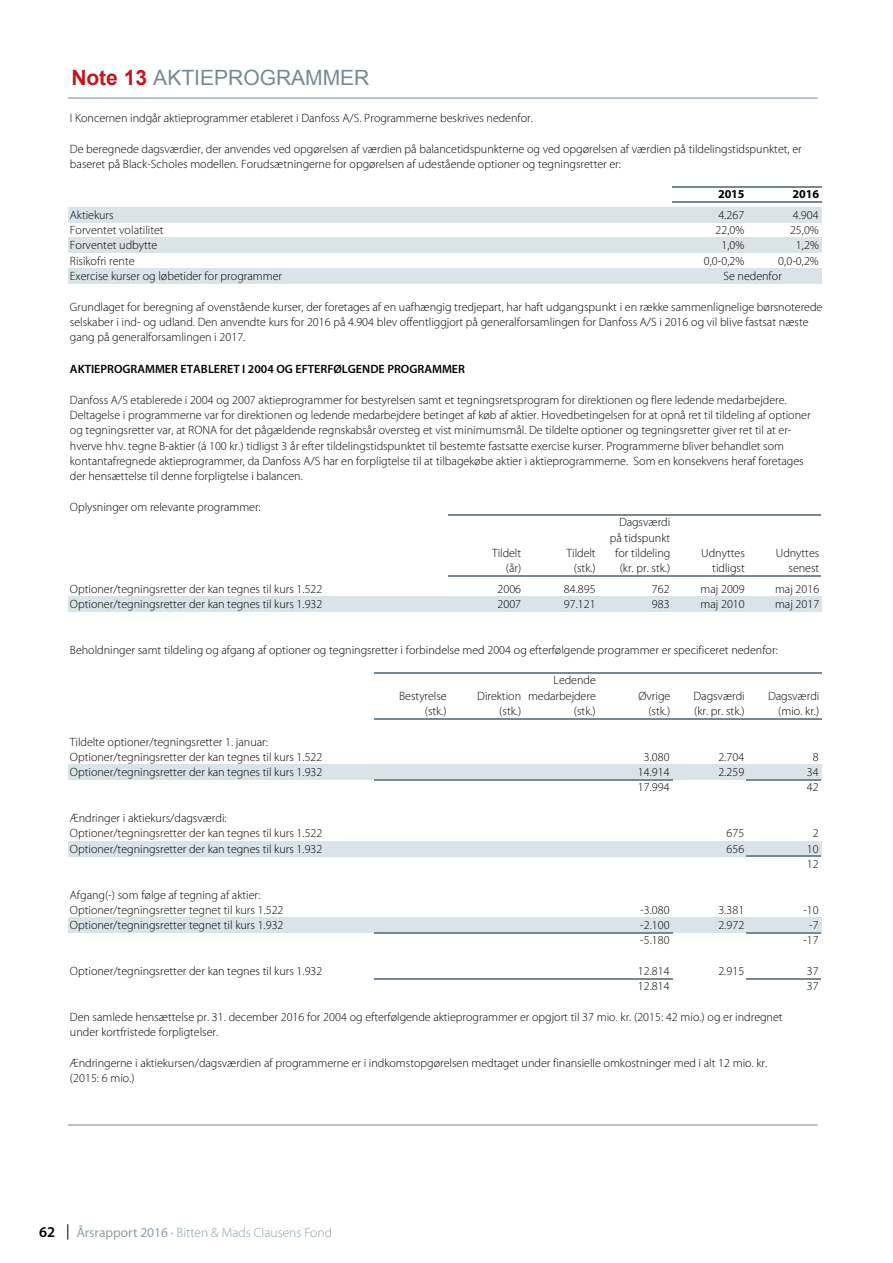
<style>
.page{position:relative;width:893px;height:1263px;background:#fff}
.page>*{position:absolute;margin:0;border:0;box-sizing:border-box;transform-origin:0 0}
.t1{font:21px "Arial";color:#748a96}
.t2{font:600 15px "Myriad Pro";color:#000}
.t3{font:300 13.5px "Myriad Pro";color:#8b9faa}
.t4{font:300 12px/15.3px "Myriad Pro";color:#000}
.t5{font:600 12px "Myriad Pro";color:#000}
.t6{font:700 12px "Myriad Pro";letter-spacing:-.005em;color:#000}
.s1{font-weight:700;color:#c4151c}
.s2{font-weight:400}
</style>
<div class="page">
<svg style="left:68px;top:1224px;width:1px;height:15px"></svg>
<div style="left:68px;top:207px;width:753px;height:16px;background:#dae3e7"></div>
<div style="left:68px;top:238px;width:753px;height:15px;background:#dae3e7"></div>
<div style="left:68px;top:268px;width:753px;height:16px;background:#dae3e7"></div>
<div style="left:68px;top:596px;width:753px;height:16px;background:#dae3e7"></div>
<div style="left:68px;top:764px;width:753px;height:16px;background:#dae3e7"></div>
<div style="left:68px;top:841px;width:753px;height:15px;background:#dae3e7"></div>
<div style="left:68px;top:917px;width:753px;height:16px;background:#dae3e7"></div>
<hr style="left:374px;top:779px;width:298px;height:1px;background:#748a96">
<hr style="left:374px;top:932px;width:298px;height:1px;background:#748a96">
<hr style="left:374px;top:978px;width:298px;height:1px;background:#748a96">
<hr style="left:672px;top:186px;width:149px;height:1px;background:#748a96">
<hr style="left:672px;top:201px;width:149px;height:2px;background:#748a96">
<hr style="left:448px;top:514px;width:373px;height:1px;background:#748a96">
<hr style="left:448px;top:575px;width:373px;height:1px;background:#748a96">
<hr style="left:374px;top:672px;width:447px;height:1px;background:#748a96">
<hr style="left:374px;top:718px;width:447px;height:1px;background:#748a96">
<hr style="left:747px;top:779px;width:74px;height:1px;background:#748a96">
<hr style="left:747px;top:855px;width:74px;height:2px;background:#748a96">
<hr style="left:747px;top:932px;width:74px;height:1px;background:#748a96">
<hr style="left:747px;top:978px;width:74px;height:1px;background:#748a96">
<hr style="left:68px;top:98px;width:749px;height:1px;background:#748a96">
<hr style="left:68px;top:1125px;width:749px;height:1px;background:#748a96">
<h1 class="t1" style="left:71px;top:64px;width:300px"><span class="s1">Note 13</span> AKTIEPROGRAMMER</h1>
<p class="t4" style="left:70px;top:110px;width:464px">I Koncernen indgår aktieprogrammer etableret i Danfoss A/S. Programmerne beskrives nedenfor.</p>
<p class="t4" style="left:70px;top:141px;width:733px">De beregnede dagsværdier, der anvendes ved opgørelsen af værdien på balancetidspunkterne og ved opgørelsen af værdien på tildelingstidspunktet, er baseret på Black-Scholes modellen. Forudsætningerne for opgørelsen af udestående optioner og tegningsretter er:</p>
<p class="t6" style="left:718px;top:187px;width:28px">2015</p>
<p class="t6" style="left:792px;top:187px;width:28px">2016</p>
<p class="t4" style="left:70px;top:207px;width:45px">Aktiekurs</p>
<p class="t4" style="left:718px;top:207px;width:27px">4.267</p>
<p class="t4" style="left:793px;top:207px;width:27px">4.904</p>
<p class="t4" style="left:70px;top:223px;width:95px">Forventet volatilitet</p>
<p class="t4" style="left:715px;top:223px;width:30px">22,0%</p>
<p class="t4" style="left:790px;top:223px;width:30px">25,0%</p>
<p class="t4" style="left:70px;top:238px;width:89px">Forventet udbytte</p>
<p class="t4" style="left:721px;top:238px;width:24px">1,0%</p>
<p class="t4" style="left:796px;top:238px;width:24px">1,2%</p>
<p class="t4" style="left:70px;top:253px;width:66px">Risikofri rente</p>
<p class="t4" style="left:704px;top:253px;width:42px">0,0-0,2%</p>
<p class="t4" style="left:778px;top:253px;width:42px">0,0-0,2%</p>
<p class="t4" style="left:70px;top:269px;width:214px">Exercise kurser og løbetider for programmer</p>
<p class="t4" style="left:70px;top:299px;width:754px">Grundlaget for beregning af ovenstående kurser, der foretages af en uafhængig tredjepart, har haft udgangspunkt i en række sammenlignelige børsnoterede selskaber i ind- og udland. Den anvendte kurs for 2016 på 4.904 blev offentliggjort på generalforsamlingen for Danfoss A/S i 2016 og vil blive fastsat næste gang på generalforsamlingen i 2017.</p>
<p class="t5" style="left:70px;top:363px;width:397px">AKTIEPROGRAMMER ETABLERET I 2004 OG EFTERFØLGENDE PROGRAMMER</p>
<p class="t4" style="left:70px;top:392px;width:742px">Danfoss A/S etablerede i 2004 og 2007 aktieprogrammer for bestyrelsen samt et tegningsretsprogram for direktionen og flere ledende medarbejdere.<br>Deltagelse i programmerne var for direktionen og ledende medarbejdere betinget af køb af aktier. Hovedbetingelsen for at opnå ret til tildeling af optioner og tegningsretter var, at RONA for det pågældende regnskabsår oversteg et vist minimumsmål. De tildelte optioner og tegningsretter giver ret til at er&shy;hverve hhv. tegne B-aktier (á 100 kr.) tidligst 3 år efter tildelingstidspunktet til bestemte fastsatte exercise kurser. Programmerne bliver behandlet som kontantafregnede aktieprogrammer, da Danfoss A/S har en forpligtelse til at tilbagekøbe aktier i aktieprogrammerne. Som en konsekvens heraf foretages der hensættelse til denne forpligtelse i balancen.</p>
<p class="t4" style="left:70px;top:499px;width:192px">Oplysninger om relevante programmer:</p>
<p class="t4" style="left:610px;top:515px;width:62px;text-align:right">Dagsværdi på tidspunkt</p>
<p class="t4" style="left:492px;top:545px;width:31px">Tildelt</p>
<p class="t4" style="left:567px;top:545px;width:31px">Tildelt</p>
<p class="t4" style="left:615px;top:545px;width:57px">for tildeling</p>
<p class="t4" style="left:701px;top:545px;width:45px">Udnyttes</p>
<p class="t4" style="left:776px;top:545px;width:45px">Udnyttes</p>
<p class="t4" style="left:506px;top:561px;width:17px">(år)</p>
<p class="t4" style="left:574px;top:561px;width:23px">(stk.)</p>
<p class="t4" style="left:620px;top:561px;width:52px">(kr. pr. stk.)</p>
<p class="t4" style="left:712px;top:561px;width:34px">tidligst</p>
<p class="t4" style="left:789px;top:561px;width:32px">senest</p>
<p class="t4" style="left:70px;top:581px;width:254px">Optioner/tegningsretter der kan tegnes til kurs 1.522</p>
<p class="t4" style="left:497px;top:581px;width:25px">2006</p>
<p class="t4" style="left:564px;top:581px;width:33px">84.895</p>
<p class="t4" style="left:652px;top:581px;width:19px">762</p>
<p class="t4" style="left:700px;top:581px;width:46px">maj 2009</p>
<p class="t4" style="left:775px;top:581px;width:46px">maj 2016</p>
<p class="t4" style="left:70px;top:596px;width:254px">Optioner/tegningsretter der kan tegnes til kurs 1.932</p>
<p class="t4" style="left:497px;top:596px;width:25px">2007</p>
<p class="t4" style="left:564px;top:596px;width:33px">97.121</p>
<p class="t4" style="left:652px;top:596px;width:19px">983</p>
<p class="t4" style="left:700px;top:596px;width:46px">maj 2010</p>
<p class="t4" style="left:775px;top:596px;width:46px">maj 2017</p>
<p class="t4" style="left:70px;top:642px;width:709px">Beholdninger samt tildeling og afgang af optioner og tegningsretter i forbindelse med 2004 og efterfølgende programmer er specificeret nedenfor:</p>
<p class="t4" style="left:554px;top:673px;width:44px">Ledende</p>
<p class="t4" style="left:399px;top:688px;width:49px">Bestyrelse</p>
<p class="t4" style="left:477px;top:688px;width:120px">Direktion medarbejdere</p>
<p class="t4" style="left:638px;top:688px;width:33px">Øvrige</p>
<p class="t4" style="left:693px;top:688px;width:53px">Dagsværdi</p>
<p class="t4" style="left:768px;top:688px;width:53px">Dagsværdi</p>
<p class="t4" style="left:425px;top:703px;width:23px">(stk.)</p>
<p class="t4" style="left:499px;top:703px;width:23px">(stk.)</p>
<p class="t4" style="left:574px;top:703px;width:23px">(stk.)</p>
<p class="t4" style="left:648px;top:703px;width:23px">(stk.)</p>
<p class="t4" style="left:694px;top:703px;width:52px">(kr. pr. stk.)</p>
<p class="t4" style="left:778px;top:703px;width:42px">(mio. kr.)</p>
<p class="t4" style="left:70px;top:734px;width:254px">Tildelte optioner/tegningsretter 1. januar:<br>Optioner/tegningsretter der kan tegnes til kurs 1.522</p>
<p class="t4" style="left:724px;top:268px;width:60px">Se nedenfor</p>
<p class="t4" style="left:644px;top:749px;width:27px">3.080</p>
<p class="t4" style="left:718px;top:749px;width:27px">2.704</p>
<p class="t4" style="left:813px;top:749px;width:7px">8</p>
<p class="t4" style="left:70px;top:765px;width:254px">Optioner/tegningsretter der kan tegnes til kurs 1.932</p>
<p class="t4" style="left:638px;top:765px;width:33px">14.914</p>
<p class="t4" style="left:718px;top:765px;width:27px">2.259</p>
<p class="t4" style="left:807px;top:765px;width:13px">34</p>
<p class="t4" style="left:638px;top:780px;width:33px">17.994</p>
<p class="t4" style="left:807px;top:780px;width:13px">42</p>
<p class="t4" style="left:70px;top:810px;width:254px">Ændringer i aktiekurs/dagsværdi:<br>Optioner/tegningsretter der kan tegnes til kurs 1.522</p>
<p class="t4" style="left:726px;top:826px;width:19px">675</p>
<p class="t4" style="left:813px;top:826px;width:7px">2</p>
<p class="t4" style="left:70px;top:841px;width:254px">Optioner/tegningsretter der kan tegnes til kurs 1.932</p>
<p class="t4" style="left:726px;top:841px;width:19px">656</p>
<p class="t4" style="left:807px;top:841px;width:13px">10<br>12</p>
<p class="t4" style="left:70px;top:887px;width:215px">Afgang(-) som følge af tegning af aktier:<br>Optioner/tegningsretter tegnet til kurs 1.522</p>
<p class="t4" style="left:640px;top:902px;width:31px">-3.080</p>
<p class="t4" style="left:718px;top:902px;width:27px">3.381</p>
<p class="t4" style="left:803px;top:902px;width:17px">-10</p>
<p class="t4" style="left:70px;top:918px;width:215px">Optioner/tegningsretter tegnet til kurs 1.932</p>
<p class="t4" style="left:640px;top:918px;width:31px">-2.100</p>
<p class="t4" style="left:718px;top:918px;width:27px">2.972</p>
<p class="t4" style="left:809px;top:918px;width:11px">-7</p>
<p class="t4" style="left:640px;top:933px;width:31px">-5.180</p>
<p class="t4" style="left:803px;top:933px;width:17px">-17</p>
<p class="t4" style="left:70px;top:963px;width:254px">Optioner/tegningsretter der kan tegnes til kurs 1.932</p>
<p class="t4" style="left:638px;top:963px;width:33px">12.814</p>
<p class="t4" style="left:718px;top:963px;width:27px">2.915</p>
<p class="t4" style="left:807px;top:963px;width:13px">37</p>
<p class="t4" style="left:638px;top:979px;width:33px">12.814</p>
<p class="t4" style="left:807px;top:979px;width:13px">37</p>
<p class="t4" style="left:70px;top:1009px;width:714px">Den samlede hensættelse pr. 31. december 2016 for 2004 og efterfølgende aktieprogrammer er opgjort til 37 mio. kr. (2015: 42 mio.) og er indregnet under kortfristede forpligtelser.</p>
<p class="t4" style="left:70px;top:1055px;width:699px">Ændringerne i aktiekursen/dagsværdien af programmerne er i indkomstopgørelsen medtaget under finansielle omkostninger med i alt 12 mio. kr. (2015: 6 mio.)</p>
<p class="t2" style="left:39px;top:1223px;width:18px">62</p>
<p class="t3" style="left:77px;top:1225px;width:257px"><span class="s2">Årsrapport 2016 ·</span> Bitten &amp; Mads Clausens Fond</p>
</div>
